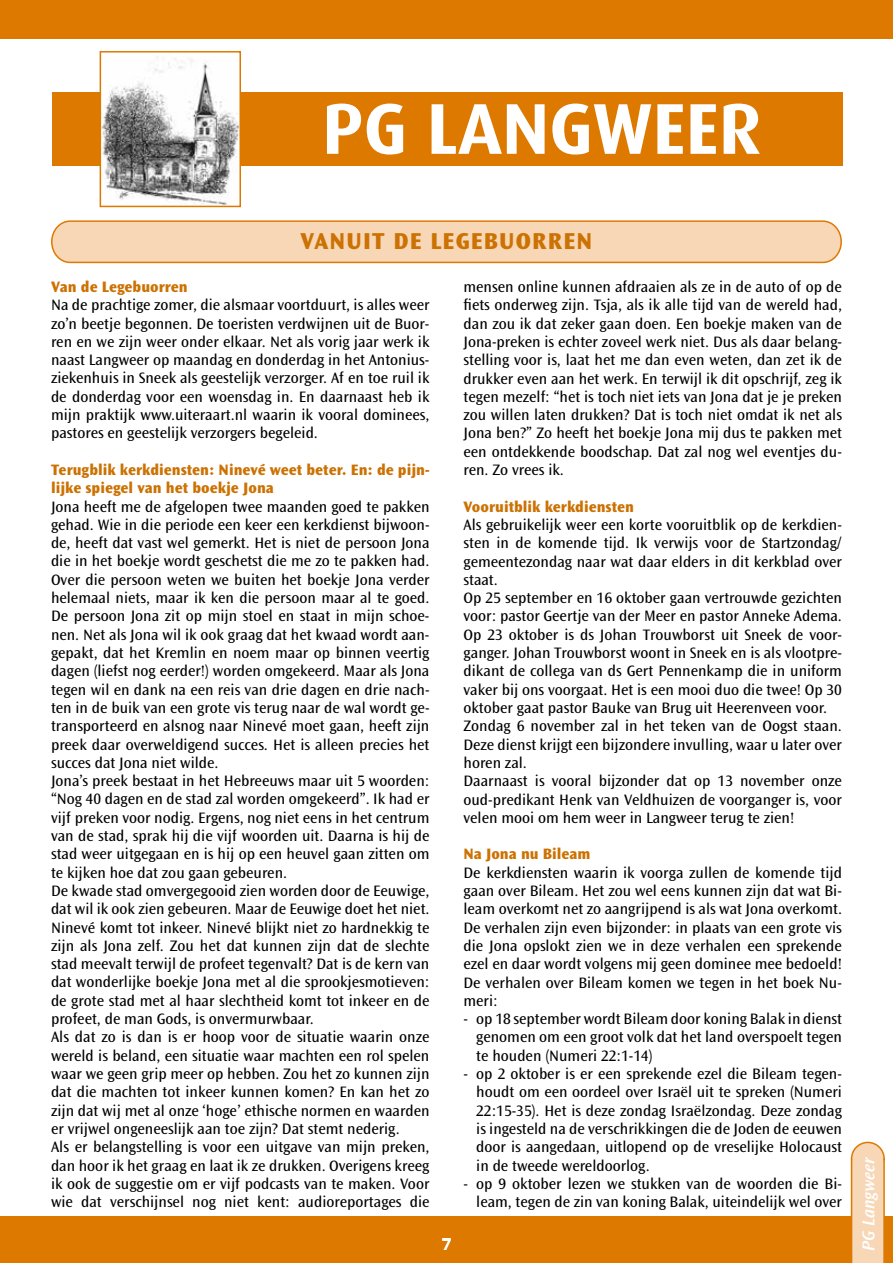
<style>
.page{position:relative;width:893px;height:1263px;background:#fff}
.page>*{position:absolute;margin:0;border:0;box-sizing:border-box;transform-origin:0 0}
.t1{font:700 72px "Dax";color:#fff}
.t2{font:800 24px "Ocean Sans Std";letter-spacing:.05em;color:#cc7203}
.t3{font:italic 600 18px "Ocean Sans Std";color:#fff}
.t4{font:800 18px "Ocean Sans Std";color:#fff}
.t5{font:15.75px/18.3px "Ocean Sans Std";color:#000;text-align:justify}
.t6{font:800 15.75px/18.3px "Ocean Sans Std";color:#cc7203}
</style>
<div class="page">
<div style="left:0;top:1217px;width:893px;height:46px;background:#de7900"></div>
<div style="left:0;top:0;width:893px;height:38px;background:#de7900"></div>
<svg style="left:850px;top:1141px;width:36px;height:122px;background:#f5cfa7"></svg>
<div style="left:52px;top:92px;width:791px;height:74px;background:#de7900"></div>
<img style="left:103px;top:59px;width:135px;height:145px">
<div style="left:100px;top:51px;width:141px;height:156px;border:2px solid #de7900"></div>
<svg style="left:51px;top:220px;width:791px;height:44px;background:#f6d1ac"></svg>
<h1 class="t1" style="left:322px;top:88px;width:441px">PG LANGWEER</h1>
<h2 class="t2" style="left:301px;top:227px;width:293px">VANUIT DE LEGEBUORREN</h2>
<p class="t6" style="left:51px;top:278px;width:138px">Van de Legebuorren</p>
<p class="t5" style="left:51px;top:296px;width:380px">Na de prachtige zomer, die alsmaar voortduurt, is alles weer zo’n beetje begonnen. De toeristen verdwijnen uit de Buor&shy;ren en we zijn weer onder elkaar. Net als vorig jaar werk ik naast Langweer op maandag en donderdag in het Antonius&shy;ziekenhuis in Sneek als geestelijk verzorger. Af en toe ruil ik de donderdag voor een woensdag in. En daarnaast heb ik mijn praktijk www.uiteraart.nl waarin ik vooral dominees, pastores en geestelijk verzorgers begeleid.</p>
<p class="t6" style="left:51px;top:461px;width:380px">Terugblik kerkdiensten: Ninevé weet beter. En: de pijn&shy;lijke spiegel van het boekje Jona</p>
<p class="t5" style="left:51px;top:497px;width:380px;text-align:left">Jona heeft me de afgelopen twee maanden goed te pakken gehad. Wie in die periode een keer een kerkdienst bijwoon&shy;de, heeft dat vast wel gemerkt. Het is niet de persoon Jona die in het boekje wordt geschetst die me zo te pakken had.<br>Over die persoon weten we buiten het boekje Jona verder helemaal niets, maar ik ken die persoon maar al te goed.<br>De persoon Jona zit op mijn stoel en staat in mijn schoe&shy;nen. Net als Jona wil ik ook graag dat het kwaad wordt aan&shy;gepakt, dat het Kremlin en noem maar op binnen veertig dagen (liefst nog eerder!) worden omgekeerd. Maar als Jona tegen wil en dank na een reis van drie dagen en drie nach&shy;ten in de buik van een grote vis terug naar de wal wordt ge&shy;transporteerd en alsnog naar Ninevé moet gaan, heeft zijn preek daar overweldigend succes. Het is alleen precies het succes dat Jona niet wilde.<br>Jona’s preek bestaat in het Hebreeuws maar uit 5 woorden: “Nog 40 dagen en de stad zal worden omgekeerd”. Ik had er vijf preken voor nodig. Ergens, nog niet eens in het centrum van de stad, sprak hij die vijf woorden uit. Daarna is hij de stad weer uitgegaan en is hij op een heuvel gaan zitten om te kijken hoe dat zou gaan gebeuren.<br>De kwade stad omvergegooid zien worden door de Eeuwige, dat wil ik ook zien gebeuren. Maar de Eeuwige doet het niet.<br>Ninevé komt tot inkeer. Ninevé blijkt niet zo hardnekkig te zijn als Jona zelf. Zou het dat kunnen zijn dat de slechte stad meevalt terwijl de profeet tegenvalt? Dat is de kern van dat wonderlijke boekje Jona met al die sprookjesmotieven: de grote stad met al haar slechtheid komt tot inkeer en de profeet, de man Gods, is onvermurwbaar.<br>Als dat zo is dan is er hoop voor de situatie waarin onze wereld is beland, een situatie waar machten een rol spelen waar we geen grip meer op hebben. Zou het zo kunnen zijn dat die machten tot inkeer kunnen komen? En kan het zo zijn dat wij met al onze ‘hoge’ ethische normen en waarden er vrijwel ongeneeslijk aan toe zijn? Dat stemt nederig.<br>Als er belangstelling is voor een uitgave van mijn preken, dan hoor ik het graag en laat ik ze drukken. Overigens kreeg ik ook de suggestie om er vijf podcasts van te maken. Voor wie dat verschijnsel nog niet kent: audioreportages die</p>
<p class="t4" style="left:442px;top:1234px;width:11px">7</p>
<p class="t5" style="left:463px;top:278px;width:380px">mensen online kunnen afdraaien als ze in de auto of op de fiets onderweg zijn. Tsja, als ik alle tijd van de wereld had, dan zou ik dat zeker gaan doen. Een boekje maken van de Jona-preken is echter zoveel werk niet. Dus als daar belang&shy;stelling voor is, laat het me dan even weten, dan zet ik de drukker even aan het werk. En terwijl ik dit opschrijf, zeg ik tegen mezelf: “het is toch niet iets van Jona dat je je preken zou willen laten drukken? Dat is toch niet omdat ik net als Jona ben?” Zo heeft het boekje Jona mij dus te pakken met een ontdekkende boodschap. Dat zal nog wel eventjes du&shy;ren. Zo vrees ik.</p>
<p class="t6" style="left:463px;top:497px;width:172px">Vooruitblik kerkdiensten</p>
<p class="t5" style="left:463px;top:516px;width:380px;text-align:left">Als gebruikelijk weer een korte vooruitblik op de kerkdien&shy;sten in de komende tijd. Ik verwijs voor de Startzondag/ gemeentezondag naar wat daar elders in dit kerkblad over staat.<br>Op 25 september en 16 oktober gaan vertrouwde gezichten voor: pastor Geertje van der Meer en pastor Anneke Adema.<br>Op 23 oktober is ds Johan Trouwborst uit Sneek de voor&shy;ganger. Johan Trouwborst woont in Sneek en is als vlootpre&shy;dikant de collega van ds Gert Pennenkamp die in uniform vaker bij ons voorgaat. Het is een mooi duo die twee! Op 30 oktober gaat pastor Bauke van Brug uit Heerenveen voor.<br>Zondag 6 november zal in het teken van de Oogst staan.<br>Deze dienst krijgt een bijzondere invulling, waar u later over horen zal.<br>Daarnaast is vooral bijzonder dat op 13 november onze oud-predikant Henk van Veldhuizen de voorganger is, voor velen mooi om hem weer in Langweer terug te zien!</p>
<p class="t6" style="left:463px;top:845px;width:129px">Na Jona nu Bileam</p>
<p class="t5" style="left:463px;top:863px;width:380px">De kerkdiensten waarin ik voorga zullen de komende tijd gaan over Bileam. Het zou wel eens kunnen zijn dat wat Bi&shy;leam overkomt net zo aangrijpend is als wat Jona overkomt.<br>De verhalen zijn even bijzonder: in plaats van een grote vis die Jona opslokt zien we in deze verhalen een sprekende ezel en daar wordt volgens mij geen dominee mee bedoeld!<br>De verhalen over Bileam komen we tegen in het boek Nu&shy;meri:</p>
<p class="t5" style="left:476px;top:1010px;width:367px;text-indent:-13px">- op 18 september wordt Bileam door koning Balak in dienst genomen om een groot volk dat het land overspoelt tegen te houden (Numeri 22:1-14)</p>
<p class="t5" style="left:476px;top:1065px;width:367px;text-indent:-13px">- op 2 oktober is er een sprekende ezel die Bileam tegen&shy;houdt om een oordeel over Israël uit te spreken (Numeri 22:15-35). Het is deze zondag Israëlzondag. Deze zondag is ingesteld na de verschrikkingen die de Joden de eeuwen door is aangedaan, uitlopend op de vreselijke Holocaust in de tweede wereldoorlog.</p>
<p class="t5" style="left:463px;top:1175px;width:380px;text-align:right">- op 9 oktober lezen we stukken van de woorden die Bi&shy;leam, tegen de zin van koning Balak, uiteindelijk wel over</p>
<p class="t3" style="left:858px;top:1250px;width:95px;rotate:-90deg">PG Langweer</p>
</div>
